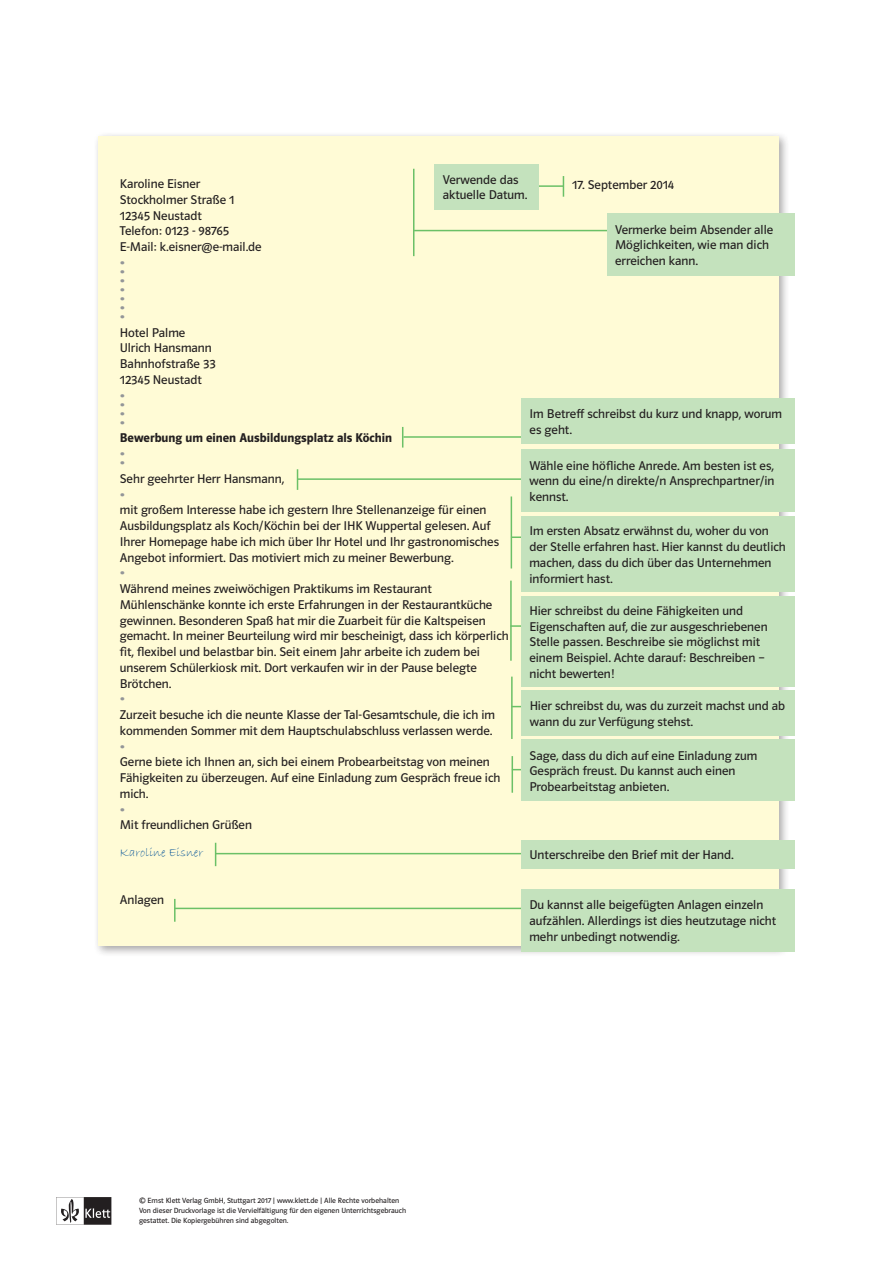
<style>
.page{position:relative;width:893px;height:1263px;background:#fff}
.page>*{position:absolute;margin:0;border:0;box-sizing:border-box;transform-origin:0 0}
.sts_textbox{font:12.75px/15.8px "Polo ST11 K Buch";color:#231f20}
.sts_textbox-2{font:12.75px "Polo ST11 K Hfett";color:#231f20}
.sts_textbox-3{font:12.75px "Polo ST11 K Buch";color:#939598}
.sts_textbox-4{font:12.75px "Bradley Hand ITC";color:#045398}
.t1{font:7.5px/10.1px "Polo ST11 K Buch";color:#231f20}
</style>
<div class="page">
<div style="left:93px;top:131px;width:697px;height:826px;background:#231f20;opacity:.4"></div>
<div style="left:99px;top:136px;width:680px;height:810px;background:#fffbd6"></div>
<hr style="left:413px;top:169px;width:1px;height:87px;background:#6bc067">
<svg style="left:402px;top:427px;width:1px;height:21px"></svg>
<svg style="left:297px;top:469px;width:1px;height:21px"></svg>
<hr style="left:511px;top:496px;width:1px;height:72px;background:#6bc067">
<hr style="left:510px;top:581px;width:2px;height:80px;background:#6bc067">
<hr style="left:511px;top:677px;width:2px;height:62px;background:#6bc067">
<hr style="left:512px;top:756px;width:1px;height:37px;background:#6bc067">
<svg style="left:215px;top:843px;width:1px;height:23px"></svg>
<hr style="left:174px;top:899px;width:2px;height:23px;background:#6bc067">
<hr style="left:414px;top:230px;width:237px;height:1px;background:#6bc067">
<div style="left:607px;top:213px;width:187px;height:63px;background:#c4e2bd"></div>
<hr style="left:510px;top:625px;width:163px;height:2px;background:#6bc067">
<hr style="left:511px;top:536px;width:151px;height:2px;background:#6bc067">
<hr style="left:403px;top:436px;width:143px;height:2px;background:#6bc067">
<div style="left:521px;top:398px;width:273px;height:46px;background:#c4e2bd"></div>
<hr style="left:298px;top:478px;width:248px;height:2px;background:#6bc067">
<div style="left:521px;top:449px;width:273px;height:62px;background:#c4e2bd"></div>
<div style="left:521px;top:516px;width:273px;height:76px;background:#c4e2bd"></div>
<div style="left:521px;top:596px;width:273px;height:91px;background:#c4e2bd"></div>
<hr style="left:511px;top:706px;width:161px;height:1px;background:#6bc067">
<hr style="left:512px;top:769px;width:160px;height:1px;background:#6bc067">
<div style="left:521px;top:690px;width:273px;height:46px;background:#c4e2bd"></div>
<hr style="left:215px;top:853px;width:351px;height:1px;background:#6bc067">
<div style="left:521px;top:740px;width:273px;height:61px;background:#c4e2bd"></div>
<hr style="left:175px;top:908px;width:402px;height:1px;background:#6bc067">
<div style="left:521px;top:840px;width:273px;height:29px;background:#c4e2bd"></div>
<div style="left:521px;top:889px;width:273px;height:63px;background:#c4e2bd"></div>
<svg style="left:563px;top:176px;width:1px;height:21px"></svg>
<hr style="left:434px;top:185px;width:129px;height:2px;background:#6bc067">
<div style="left:434px;top:164px;width:105px;height:45px;background:#c4e2bd"></div>
<svg style="left:56px;top:1197px;width:55px;height:28px"></svg>
<p class="sts_textbox" style="left:443px;top:172px;width:86px">Verwende das aktuelle Datum.</p>
<p class="sts_textbox" style="left:120px;top:176px;width:82px">Karoline Eisner</p>
<p class="sts_textbox" style="left:120px;top:192px;width:116px">Stockholmer Straße 1</p>
<p class="sts_textbox" style="left:120px;top:208px;width:84px">12345 Neustadt</p>
<p class="sts_textbox" style="left:120px;top:223px;width:111px">Telefon: 0123 - 98765</p>
<p class="sts_textbox" style="left:120px;top:239px;width:143px">E-Mail: k.eisner@e-mail.de</p>
<p class="sts_textbox-3" style="left:120px;top:256px;width:7px">•</p>
<p class="sts_textbox-3" style="left:120px;top:265px;width:7px">•</p>
<p class="sts_textbox-3" style="left:120px;top:274px;width:7px">•</p>
<p class="sts_textbox-3" style="left:120px;top:283px;width:7px">•</p>
<p class="sts_textbox-3" style="left:120px;top:292px;width:7px">•</p>
<p class="sts_textbox-3" style="left:120px;top:301px;width:7px">•</p>
<p class="sts_textbox-3" style="left:120px;top:310px;width:7px">•</p>
<p class="sts_textbox" style="left:120px;top:325px;width:67px">Hotel Palme</p>
<p class="sts_textbox" style="left:120px;top:340px;width:94px">Ulrich Hansmann</p>
<p class="sts_textbox" style="left:120px;top:356px;width:97px">Bahnhofstraße 33</p>
<p class="sts_textbox" style="left:120px;top:372px;width:84px">12345 Neustadt</p>
<p class="sts_textbox-3" style="left:120px;top:388px;width:7px">•</p>
<p class="sts_textbox-3" style="left:120px;top:397px;width:7px">•</p>
<p class="sts_textbox-3" style="left:120px;top:406px;width:7px">•</p>
<p class="sts_textbox-3" style="left:120px;top:415px;width:7px">•</p>
<p class="sts_textbox-2" style="left:120px;top:431px;width:274px">Bewerbung um einen Ausbildungsplatz als Köchin</p>
<p class="sts_textbox-3" style="left:120px;top:447px;width:7px">•</p>
<p class="sts_textbox-3" style="left:120px;top:456px;width:7px">•</p>
<p class="sts_textbox" style="left:120px;top:471px;width:166px">Sehr geehrter Herr Hansmann,</p>
<p class="sts_textbox-3" style="left:120px;top:487px;width:7px">•</p>
<p class="sts_textbox" style="left:120px;top:502px;width:381px">mit großem Interesse habe ich gestern Ihre Stellenanzeige für einen Ausbildungsplatz als Koch/Köchin bei der IHK Wuppertal gelesen. Auf Ihrer Homepage habe ich mich über Ihr Hotel und Ihr gastronomisches Angebot informiert. Das motiviert mich zu meiner Bewerbung.</p>
<p class="sts_textbox-3" style="left:120px;top:566px;width:7px">•</p>
<p class="sts_textbox" style="left:120px;top:581px;width:390px">Während meines zweiwöchigen Praktikums im Restaurant Mühlenschänke konnte ich erste Erfahrungen in der Restaurantküche gewinnen. Besonderen Spaß hat mir die Zuarbeit für die Kaltspeisen gemacht. In meiner Beurteilung wird mir bescheinigt, dass ich körperlich fit, flexibel und belastbar bin. Seit einem Jahr arbeite ich zudem bei unserem Schülerkiosk mit. Dort verkaufen wir in der Pause belegte Brötchen.</p>
<p class="sts_textbox-3" style="left:120px;top:692px;width:7px">•</p>
<p class="sts_textbox" style="left:120px;top:707px;width:377px">Zurzeit besuche ich die neunte Klasse der Tal-Gesamtschule, die ich im kommenden Sommer mit dem Hauptschulabschluss verlassen werde.</p>
<p class="sts_textbox-3" style="left:120px;top:739px;width:7px">•</p>
<p class="sts_textbox" style="left:120px;top:754px;width:382px">Gerne biete ich Ihnen an, sich bei einem Probearbeitstag von meinen<br>Fähigkeiten zu überzeugen. Auf eine Einladung zum Gespräch freue ich mich.</p>
<p class="sts_textbox-3" style="left:120px;top:802px;width:7px">•</p>
<p class="sts_textbox" style="left:120px;top:817px;width:134px">Mit freundlichen Grüßen</p>
<p class="sts_textbox-4" style="left:120px;top:845px;width:85px">Karoline Eisner</p>
<p class="sts_textbox" style="left:120px;top:892px;width:46px">Anlagen</p>
<p class="sts_textbox" style="left:572px;top:176px;width:104px">17. September 2014</p>
<p class="sts_textbox" style="left:615px;top:222px;width:160px">Vermerke beim Absender alle<br>Möglichkeiten, wie man dich erreichen kann.</p>
<p class="sts_textbox" style="left:530px;top:406px;width:254px">Im Betreff schreibst du kurz und knapp, worum es geht.</p>
<p class="sts_textbox" style="left:529px;top:457px;width:246px;text-align:justify">Wähle eine höfliche Anrede. Am besten ist es, wenn du eine/n direkte/n Ansprechpartner/in kennst.</p>
<p class="sts_textbox" style="left:529px;top:523px;width:258px">Im ersten Absatz erwähnst du, woher du von der Stelle erfahren hast. Hier kannst du deutlich machen, dass du dich über das Unternehmen informiert hast.</p>
<p class="sts_textbox" style="left:529px;top:603px;width:240px">Hier schreibst du deine Fähigkeiten und Eigenschaften auf, die zur ausgeschriebenen Stelle passen. Beschreibe sie möglichst mit einem Beispiel. Achte darauf: Beschreiben – nicht bewerten!</p>
<p class="sts_textbox" style="left:530px;top:698px;width:257px">Hier schreibst du, was du zurzeit machst und ab wann du zur Verfügung stehst.</p>
<p class="sts_textbox" style="left:530px;top:748px;width:229px">Sage, dass du dich auf eine Einladung zum<br>Gespräch freust. Du kannst auch einen<br>Probearbeitstag anbieten.</p>
<p class="sts_textbox" style="left:530px;top:847px;width:206px">Unterschreibe den Brief mit der Hand.</p>
<p class="sts_textbox" style="left:529px;top:897px;width:248px">Du kannst alle beigefügten Anlagen einzeln aufzählen. Allerdings ist dies heutzutage nicht mehr unbedingt notwendig.</p>
<p class="t1" style="left:139px;top:1195px;width:269px">© Ernst Klett Verlag GmbH, Stuttgart 2017 | www.klett.de | Alle Rechte vorbehalten<br>Von dieser Druckvorlage ist die Vervielfältigung für den eigenen Unterrichtsgebrauch gestattet. Die Kopiergebühren sind abgegolten.</p>
</div>
